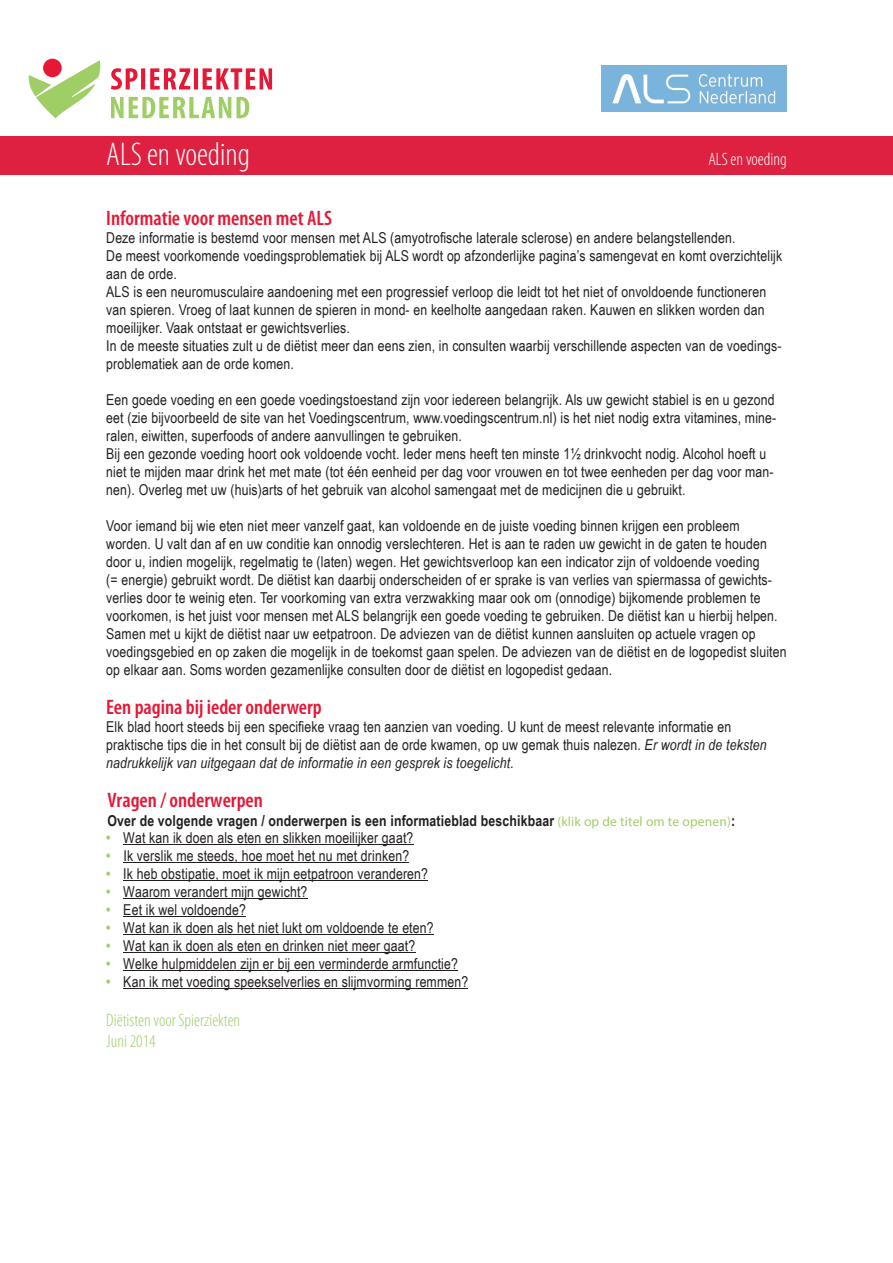
<style>
.page{position:relative;width:893px;height:1263px;background:#fff}
.page>*{position:absolute;margin:0;border:0;box-sizing:border-box;transform-origin:0 0}
.t1{font:300 condensed 33px "Myriad Pro";color:#fff}
.t2{font:600 condensed 21px "Myriad Pro";color:#e51836}
.t3{font:300 condensed 18px/21px "Myriad Pro";color:#9fce66}
.t4{font:300 condensed 18px "Myriad Pro";color:#fff}
.t5{font:15px/18px "Arial Narrow";letter-spacing:.01em;color:#231f20}
.t6{font:700 15px "Arial Narrow";letter-spacing:.01em;color:#231f20}
.t7{font:6.75px "Helvetica";color:#000}
.s1{font-style:italic}
.s2{font-family:"Myriad Pro";font-weight:400;font-size:13.5px;color:#a1cf68}
.s3{font-weight:700;color:#9fce66}
</style>
<div class="page">
<div style="left:0;top:136px;width:893px;height:38px;background:#de2141"></div>
<svg style="left:111px;top:97px;width:138px;height:21px"></svg>
<svg style="left:111px;top:68px;width:161px;height:22px"></svg>
<svg style="left:28px;top:60px;width:73px;height:58px"></svg>
<hr style="left:123px;top:844px;width:290px;height:1px;background:#231f20">
<hr style="left:124px;top:862px;width:285px;height:1px;background:#231f20">
<hr style="left:123px;top:880px;width:305px;height:1px;background:#231f20">
<hr style="left:123px;top:898px;width:184px;height:1px;background:#231f20">
<hr style="left:123px;top:916px;width:123px;height:1px;background:#231f20">
<hr style="left:123px;top:934px;width:311px;height:1px;background:#231f20">
<hr style="left:123px;top:952px;width:292px;height:1px;background:#231f20">
<hr style="left:123px;top:970px;width:335px;height:1px;background:#231f20">
<hr style="left:123px;top:988px;width:345px;height:1px;background:#231f20">
<img style="left:602px;top:66px;width:185px;height:45px">
<h1 class="t1" style="left:106px;top:135px;width:145px">ALS en voeding</h1>
<p class="t4" style="left:708px;top:148px;width:80px">ALS en voeding</p>
<h2 class="t2" style="left:106px;top:205px;width:227px">Informatie voor mensen met ALS</h2>
<p class="t5" style="left:106px;top:229px;width:677px">Deze informatie is bestemd voor mensen met ALS (amyotrofische laterale sclerose) en andere belangstellenden.<br>De meest voorkomende voedingsproblematiek bij ALS wordt op afzonderlijke pagina’s samengevat en komt overzichtelijk aan de orde.<br>ALS is een neuromusculaire aandoening met een progressief verloop die leidt tot het niet of onvoldoende functioneren van spieren. Vroeg of laat kunnen de spieren in mond- en keelholte aangedaan raken. Kauwen en slikken worden dan moeilijker. Vaak ontstaat er gewichtsverlies.<br>In de meeste situaties zult u de diëtist meer dan eens zien, in consulten waarbij verschillende aspecten van de voedings&shy;problematiek aan de orde komen.</p>
<p class="t5" style="left:106px;top:391px;width:671px">Een goede voeding en een goede voedingstoestand zijn voor iedereen belangrijk. Als uw gewicht stabiel is en u gezond eet (zie bijvoorbeeld de site van het Voedingscentrum, www.voedingscentrum.nl) is het niet nodig extra vitamines, mine&shy;ralen, eiwitten, superfoods of andere aanvullingen te gebruiken.<br>Bij een gezonde voeding hoort ook voldoende vocht. Ieder mens heeft ten minste 1½ drinkvocht nodig. Alcohol hoeft u niet te mijden maar drink het met mate (tot één eenheid per dag voor vrouwen en tot twee eenheden per dag voor man&shy;nen). Overleg met uw (huis)arts of het gebruik van alcohol samengaat met de medicijnen die u gebruikt.</p>
<p class="t5" style="left:106px;top:517px;width:682px">Voor iemand bij wie eten niet meer vanzelf gaat, kan voldoende en de juiste voeding binnen krijgen een probleem worden. U valt dan af en uw conditie kan onnodig verslechteren. Het is aan te raden uw gewicht in de gaten te houden door u, indien mogelijk, regelmatig te (laten) wegen. Het gewichtsverloop kan een indicator zijn of voldoende voeding<br>(= energie) gebruikt wordt. De diëtist kan daarbij onderscheiden of er sprake is van verlies van spiermassa of gewichts&shy;verlies door te weinig eten. Ter voorkoming van extra verzwakking maar ook om (onnodige) bijkomende problemen te voorkomen, is het juist voor mensen met ALS belangrijk een goede voeding te gebruiken. De diëtist kan u hierbij helpen.<br>Samen met u kijkt de diëtist naar uw eetpatroon. De adviezen van de diëtist kunnen aansluiten op actuele vragen op voedingsgebied en op zaken die mogelijk in de toekomst gaan spelen. De adviezen van de diëtist en de logopedist sluiten op elkaar aan. Soms worden gezamenlijke consulten door de diëtist en logopedist gedaan.</p>
<h2 class="t2" style="left:106px;top:694px;width:217px">Een pagina bij ieder onderwerp</h2>
<p class="t5" style="left:106px;top:718px;width:662px">Elk blad hoort steeds bij een specifieke vraag ten aanzien van voeding. U kunt de meest relevante informatie en praktische tips die in het consult bij de diëtist aan de orde kwamen, op uw gemak thuis nalezen. <span class="s1">Er wordt in de teksten nadrukkelijk van uitgegaan dat de informatie in een gesprek is toegelicht.</span></p>
<h2 class="t2" style="left:107px;top:787px;width:157px">Vragen / onderwerpen</h2>
<p class="t6" style="left:107px;top:812px;width:629px">Over de volgende vragen / onderwerpen is een informatieblad beschikbaar <span class="s2">(klik op de titel om te openen)</span>:</p>
<p class="t5" style="left:106px;top:829px;width:309px"><span class="s3">•</span> Wat kan ik doen als eten en slikken moeilijker gaat?</p>
<p class="t5" style="left:106px;top:846px;width:304px"><span class="s3">•</span> Ik verslik me steeds, hoe moet het nu met drinken?</p>
<p class="t5" style="left:106px;top:865px;width:323px"><span class="s3">•</span> Ik heb obstipatie, moet ik mijn eetpatroon veranderen?</p>
<p class="t5" style="left:106px;top:883px;width:203px"><span class="s3">•</span> Waarom verandert mijn gewicht?</p>
<p class="t5" style="left:106px;top:901px;width:141px"><span class="s3">•</span> Eet ik wel voldoende?</p>
<p class="t5" style="left:106px;top:919px;width:329px"><span class="s3">•</span> Wat kan ik doen als het niet lukt om voldoende te eten?</p>
<p class="t5" style="left:106px;top:937px;width:310px"><span class="s3">•</span> Wat kan ik doen als eten en drinken niet meer gaat?</p>
<p class="t5" style="left:106px;top:955px;width:353px"><span class="s3">•</span> Welke hulpmiddelen zijn er bij een verminderde armfunctie?</p>
<p class="t5" style="left:106px;top:973px;width:363px"><span class="s3">•</span> Kan ik met voeding speekselverlies en slijmvorming remmen?</p>
<p class="t3" style="left:106px;top:1010px;width:136px">Diëtisten voor Spierziekten<br>Juni 2014</p>
<p class="t7" style="left:336px;top:974px;width:51px">06-04-12 11:02</p>
</div>
